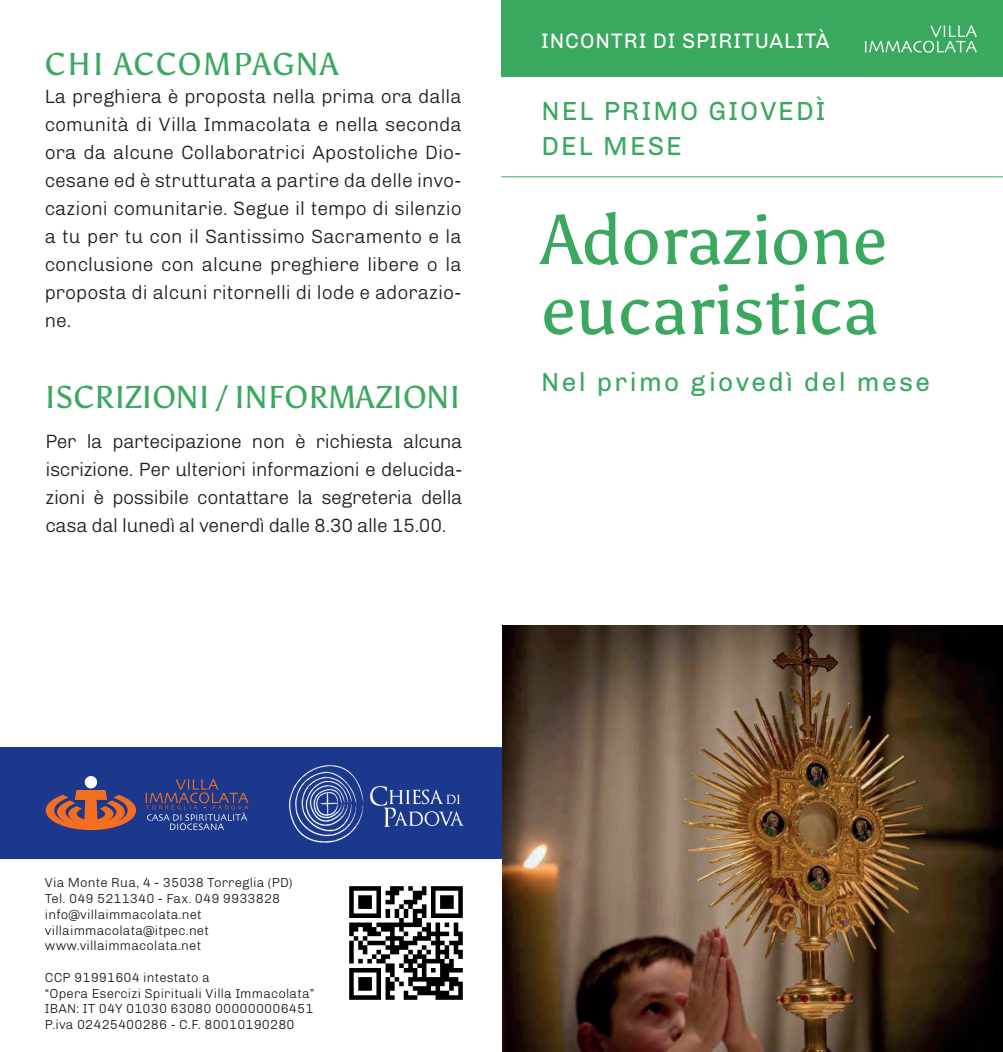
<style>
.page{position:relative;width:1003px;height:1052px;background:#fff}
.page>*{position:absolute;margin:0;border:0;box-sizing:border-box;transform-origin:0 0}
.t1{font:70px/70px "Asul";color:#3aa85e}
.t2{font:31.5px "Asul";color:#3aa85e}
.t3{font:31.5px "Asul";letter-spacing:.05em;color:#3aa85e}
.t4{font:26.25px "Chivo";letter-spacing:.085em;color:#3aa85e}
.t5{font:21px "Chivo";letter-spacing:.04em;color:#fff}
.t6{font:300 19.25px/28px "Chivo";letter-spacing:-.01em;color:#231f20;text-align:justify}
.t7{font:300 13.12px "Chivo";letter-spacing:.01em;color:#231f20}
</style>
<div class="page">
<div style="left:501px;top:0;width:501px;height:76px;background:#3aa85e"></div>
<div style="left:0;top:747px;width:501px;height:111px;background:#1b388c"></div>
<svg style="left:46px;top:790px;width:90px;height:40px"></svg>
<div style="left:85px;top:776px;width:12px;height:12px;background:#fff;border-radius:50%"></div>
<svg style="left:146px;top:779px;width:102px;height:51px"></svg>
<img style="left:271px;top:765px;width:221px;height:94px">
<img style="left:349px;top:886px;width:114px;height:114px">
<hr style="left:501px;top:176px;width:501px;height:1px;background:#3aa85e">
<img style="left:502px;top:625px;width:499px;height:426px">
<img style="left:864px;top:25px;width:113px;height:28px">
<p class="t3" style="left:45px;top:45px;width:295px">CHI ACCOMPAGNA</p>
<p class="t6" style="left:45px;top:81px;width:418px">La preghiera è proposta nella prima ora dalla comunità di Villa Immacolata e nella seconda ora da alcune Collaboratrici Apostoliche Dio&shy;cesane ed è strutturata a partire da delle invo&shy;cazioni comunitarie. Segue il tempo di silenzio a tu per tu con il Santissimo Sacramento e la conclusione con alcune preghiere libere o la proposta di alcuni ritornelli di lode e adorazio&shy;ne.</p>
<p class="t2" style="left:45px;top:378px;width:417px">ISCRIZIONI / INFORMAZIONI</p>
<p class="t6" style="left:45px;top:426px;width:418px">Per la partecipazione non è richiesta alcuna iscrizione. Per ulteriori informazioni e delucida&shy;zioni è possibile contattare la segreteria della casa dal lunedì al venerdì dalle 8.30 alle 15.00.</p>
<p class="t5" style="left:541px;top:25px;width:290px">INCONTRI DI SPIRITUALITÀ</p>
<p class="t4" style="left:541px;top:91px;width:285px">NEL PRIMO GIOVEDÌ</p>
<p class="t4" style="left:541px;top:126px;width:142px">DEL MESE</p>
<p class="t1" style="left:541px;top:205px;width:347px">Adorazione eucaristica</p>
<p class="t4" style="left:541px;top:362px;width:390px">Nel primo giovedì del mese</p>
<p class="t7" style="left:45px;top:873px;width:249px">Via Monte Rua, 4 - 35038 Torreglia (PD)</p>
<p class="t7" style="left:45px;top:888px;width:237px">Tel. 049 5211340 - Fax. 049 9933828</p>
<p class="t7" style="left:45px;top:904px;width:158px">info@villaimmacolata.net</p>
<p class="t7" style="left:45px;top:920px;width:165px">villaimmacolata@itpec.net</p>
<p class="t7" style="left:45px;top:936px;width:158px">www.villaimmacolata.net</p>
<p class="t7" style="left:45px;top:967px;width:166px">CCP 91991604 intestato a</p>
<p class="t7" style="left:45px;top:983px;width:271px">“Opera Esercizi Spirituali Villa Immacolata”</p>
<p class="t7" style="left:45px;top:999px;width:270px">IBAN: IT 04Y 01030 63080 000000006451</p>
<p class="t7" style="left:45px;top:1014px;width:251px">P.iva 02425400286 - C.F. 80010190280</p>
</div>
